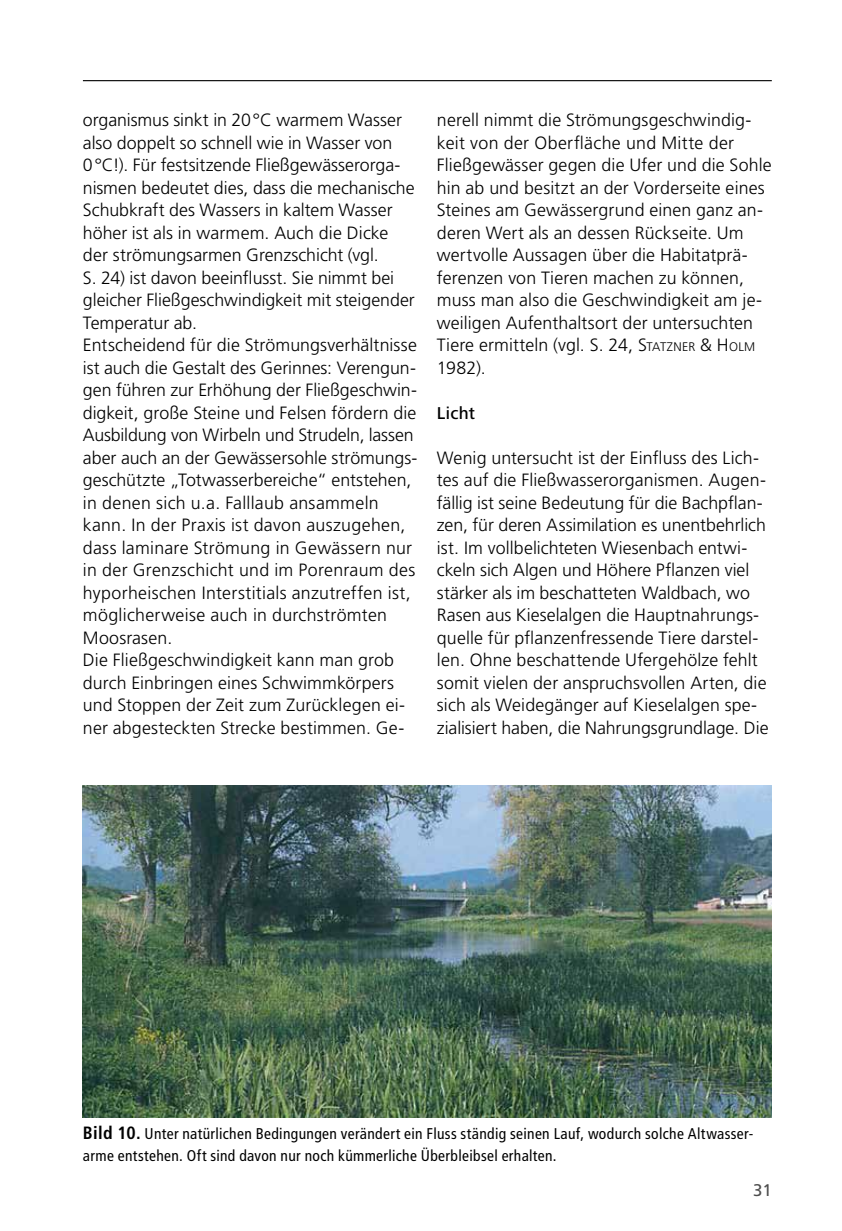
<style>
.page{position:relative;width:842px;height:1231px;background:#fff}
.page>*{position:absolute;margin:0;border:0;box-sizing:border-box;transform-origin:0 0}
.t1{font:300 17.78px/22.5px "Frutiger LT Std";letter-spacing:.005em;color:#000}
.t2{font:500 17.78px "Frutiger Next Pro";letter-spacing:.015em;color:#000}
.t3{font:16.88px "Frutiger LT Std";color:#4d4d4d}
.t4{font:condensed 15.53px/22.5px "Frutiger LT Std";letter-spacing:.02em;color:#000}
.s1{font-style:inherit}
.s2{font-size:12.38px}
.s3{font-weight:700;font-size:17.78px}
</style>
<div class="page">
<hr style="left:83px;top:80px;width:689px;height:1px;background:#000">
<img style="left:83px;top:785px;width:689px;height:333px">
<p class="t1" style="left:83px;top:109px;width:336px">organismus sinkt in 20°C warmem Wasser also doppelt so schnell wie in Wasser von 0°C!). Für festsitzende Fließgewässerorga&shy;nismen bedeutet dies, dass die mechanische Schubkraft des Wassers in kaltem Wasser höher ist als in warmem. Auch die Dicke der strömungsarmen Grenzschicht (vgl.<br>S. 24) ist davon beeinflusst. Sie nimmt bei gleicher Fließgeschwindigkeit mit steigender Temperatur ab.<br>Entscheidend für die Strömungsverhältnisse ist auch die Gestalt des Gerinnes: Verengun&shy;gen führen zur Erhöhung der Fließgeschwin&shy;digkeit, große Steine und Felsen fördern die Ausbildung von Wirbeln und Strudeln, lassen aber auch an der Gewässersohle strömungs&shy;geschützte „Totwasserbereiche“ entstehen, in denen sich u.a. Falllaub ansammeln kann. In der Praxis ist davon auszugehen, dass laminare Strömung in Gewässern nur in der Grenzschicht und im Porenraum des hyporheischen Interstitials anzutreffen ist, möglicherweise auch in durchströmten Moosrasen.<br>Die Fließgeschwindigkeit kann man grob durch Einbringen eines Schwimmkörpers und Stoppen der Zeit zum Zurücklegen ei&shy;ner abgesteckten Strecke bestimmen. Ge-</p>
<p class="t1" style="left:437px;top:109px;width:336px">nerell nimmt die Strömungsgeschwindig&shy;keit von der Oberfläche und Mitte der Fließgewässer gegen die Ufer und die Sohle hin ab und besitzt an der Vorderseite eines Steines am Gewässergrund einen ganz an&shy;deren Wert als an dessen Rückseite. Um wertvolle Aussagen über die Habitatprä&shy;ferenzen von Tieren machen zu können, muss man also die Geschwindigkeit am je&shy;weiligen Aufenthaltsort der untersuchten Tiere ermitteln (vgl. S. 24, <span class="s1">S</span><span class="s2">TATZNER</span> <span class="s1">&amp; H</span> <span class="s2">OLM </span>1982).</p>
<p class="t2" style="left:437px;top:402px;width:40px">Licht</p>
<p class="t1" style="left:437px;top:446px;width:333px">Wenig untersucht ist der Einfluss des Lich&shy;tes auf die Fließwasserorganismen. Augen&shy;fällig ist seine Bedeutung für die Bachpflan&shy;zen, für deren Assimilation es unentbehrlich ist. Im vollbelichteten Wiesenbach entwi&shy;ckeln sich Algen und Höhere Pflanzen viel stärker als im beschatteten Waldbach, wo Rasen aus Kieselalgen die Hauptnahrungs&shy;quelle für pflanzenfressende Tiere darstel&shy;len. Ohne beschattende Ufergehölze fehlt somit vielen der anspruchsvollen Arten, die sich als Weidegänger auf Kieselalgen spe&shy;zialisiert haben, die Nahrungsgrundlage. Die</p>
<p class="t4" style="left:83px;top:1122px;width:671px"><span class="s3">Bild 10.</span> Unter natürlichen Bedingungen verändert ein Fluss ständig seinen Lauf, wodurch solche Altwasser&shy;arme entstehen. Oft sind davon nur noch kümmerliche Überbleibsel erhalten.</p>
<p class="t3" style="left:753px;top:1180px;width:20px">31</p>
</div>
